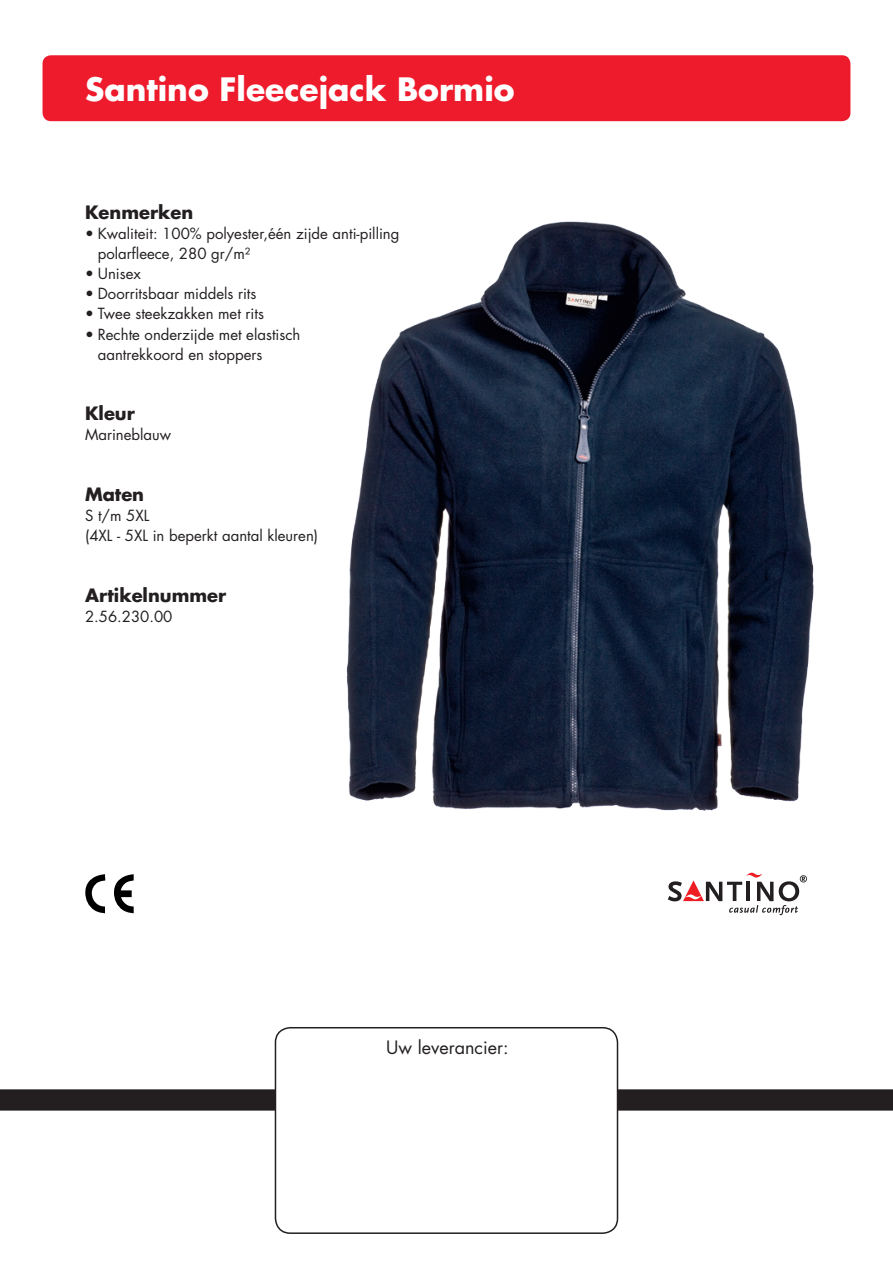
<style>
.page{position:relative;width:893px;height:1263px;background:#fff}
.page>*{position:absolute;margin:0;border:0;box-sizing:border-box;transform-origin:0 0}
.t1{font:700 31.35px "Futura";color:#fff}
.t2{font:700 18px "Futura";color:#231f20}
.t3{font:18px "Futura";color:#231f20}
.t4{font:15px/20.1px "Futura";color:#231f20}
</style>
<div class="page">
<svg style="left:85px;top:874px;width:20px;height:39px"></svg>
<svg style="left:114px;top:874px;width:20px;height:39px"></svg>
<div style="left:0;top:1089px;width:893px;height:21px;background:#231f20"></div>
<div style="left:275px;top:1028px;width:342px;height:205px;background:#fff;border-radius:15px"></div>
<div style="left:275px;top:1027px;width:343px;height:207px;border:2px solid #231f20;border-radius:15px"></div>
<div style="left:43px;top:55px;width:807px;height:66px;background:#ee1b2c;border-radius:9px"></div>
<img style="left:346px;top:221px;width:468px;height:590px">
<svg style="left:668px;top:873px;width:139px;height:42px"></svg>
<h1 class="t1" style="left:85px;top:67px;width:431px">Santino Fleecejack Bormio</h1>
<p class="t2" style="left:85px;top:199px;width:110px">Kenmerken</p>
<p class="t4" style="left:98px;top:223px;width:303px;text-indent:-13px">• Kwaliteit: 100% polyester,één zijde anti-pilling polarfleece, 280 gr/m²</p>
<p class="t4" style="left:85px;top:263px;width:57px">• Unisex</p>
<p class="t4" style="left:85px;top:283px;width:173px">• Doorritsbaar middels rits</p>
<p class="t4" style="left:85px;top:304px;width:181px">• Twee steekzakken met rits</p>
<p class="t4" style="left:98px;top:324px;width:204px;text-indent:-13px">• Rechte onderzijde met elastisch aantrekkoord en stoppers</p>
<p class="t2" style="left:85px;top:401px;width:51px">Kleur</p>
<p class="t4" style="left:85px;top:425px;width:88px">Marineblauw</p>
<p class="t2" style="left:85px;top:482px;width:61px">Maten</p>
<p class="t4" style="left:85px;top:505px;width:235px">S t/m 5XL<br>(4XL - 5XL in beperkt aantal kleuren)</p>
<p class="t2" style="left:85px;top:583px;width:143px">Artikelnummer</p>
<p class="t4" style="left:85px;top:606px;width:89px">2.56.230.00</p>
<p class="t3" style="left:386px;top:1035px;width:124px">Uw leverancier:</p>
</div>
